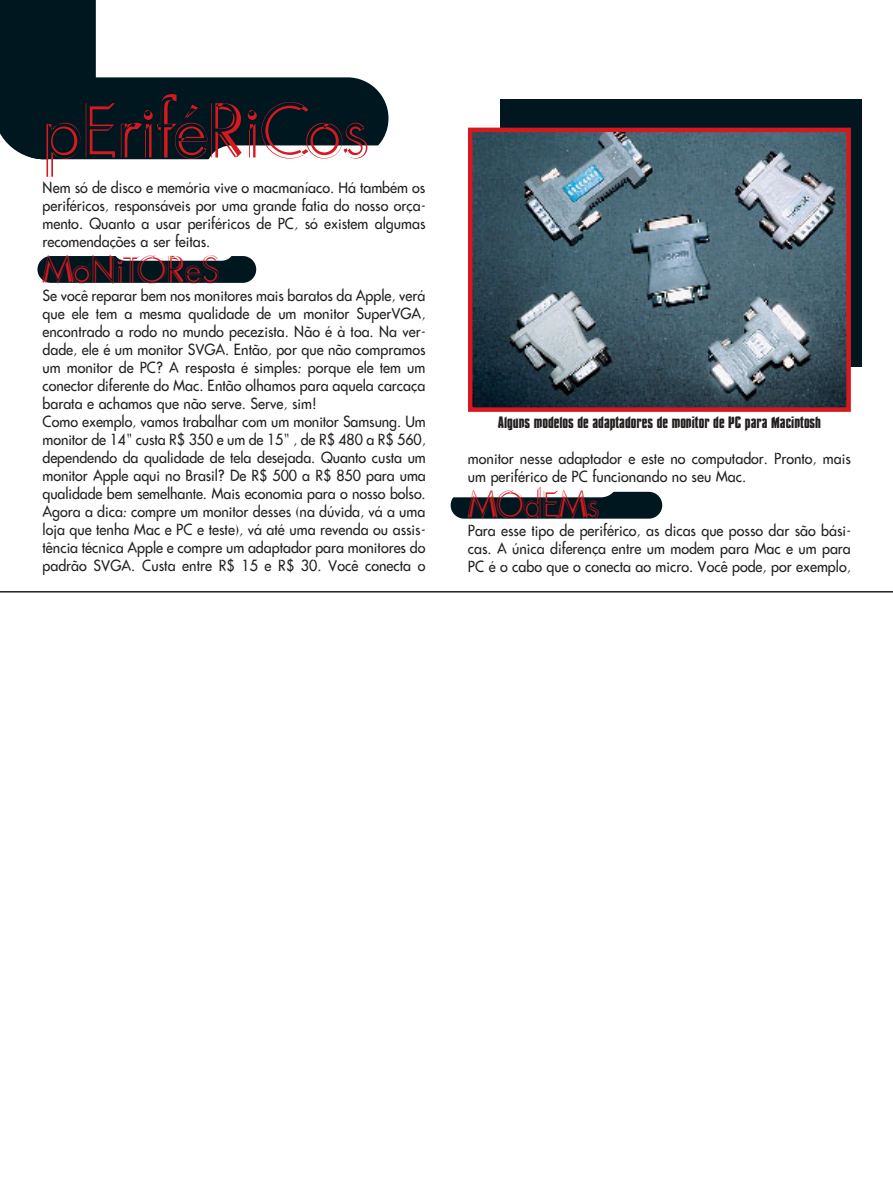
<style>
.page{position:relative;width:893px;height:1190px;background:#fff}
.page>*{position:absolute;margin:0;border:0;box-sizing:border-box;transform-origin:0 0}
.t1{font:72px "Futura Vitima Mixed";letter-spacing:-.03em;color:#d7191f}
.t2{font:36px "Futura Vitima Mixed";letter-spacing:-.03em;color:#d7191f}
.t3{font:36px "Futura Vitima Mixed";letter-spacing:-.03em;color:#d7191f;scale:.95 1}
.t4{font:15px/18px "Futura Vitima";color:#231f1f;scale:.95 1}
.t5{font:700 15px "Compacta Vitima";color:#231f1f}
</style>
<div class="page">
<div style="left:2px;top:77px;width:386px;height:82px;background:#001720;border-radius:41px"></div>
<div style="left:0;top:0;width:96px;height:159px;background:#001720"></div>
<div style="left:206px;top:145px;width:219px;height:53px;background:#fff;border-radius:26px"></div>
<div style="left:500px;top:99px;width:361px;height:267px;background:#001720"></div>
<div style="left:450px;top:492px;width:212px;height:26px;background:#001720;border-radius:13px"></div>
<div style="left:436px;top:463px;width:182px;height:34px;background:#fff;border-radius:17px"></div>
<div style="left:37px;top:256px;width:219px;height:27px;background:#001720;border-radius:13px"></div>
<div style="left:113px;top:235px;width:121px;height:26px;background:#fff;border-radius:13px"></div>
<img style="left:473px;top:133px;width:372px;height:274px">
<div style="left:468px;top:128px;width:382px;height:284px;border:4px solid #d7191f"></div>
<hr style="left:0;top:591px;width:892px;height:1px;background:#231f1f">
<h1 class="t1" style="left:43px;top:97px;width:328px">pEriféRiCos</h1>
<p class="t4" style="left:43px;top:179px;width:404px;text-align:justify">Nem só de disco e memória vive o macmaníaco. Há também os periféricos, responsáveis por uma grande fatia do nosso orça&shy;mento. Quanto a usar periféricos de PC, só existem algumas recomendações a ser feitas.</p>
<h2 class="t2" style="left:43px;top:253px;width:179px">MoNiTOReS</h2>
<p class="t4" style="left:43px;top:287px;width:405px">Se você reparar bem nos monitores mais baratos da Apple, verá que ele tem a mesma qualidade de um monitor SuperVGA, encontrado a rodo no mundo pecezista. Não é à toa. Na ver&shy;dade, ele é um monitor SVGA. Então, por que não compramos um monitor de PC? A resposta é simples: porque ele tem um conector diferente do Mac. Então olhamos para aquela carcaça barata e achamos que não serve. Serve, sim!<br>Como exemplo, vamos trabalhar com um monitor Samsung. Um monitor de 14" custa R$ 350 e um de 15" , de R$ 480 a R$ 560, dependendo da qualidade de tela desejada. Quanto custa um monitor Apple aqui no Brasil? De R$ 500 a R$ 850 para uma qualidade bem semelhante. Mais economia para o nosso bolso.<br>Agora a dica: compre um monitor desses (na dúvida, vá a uma loja que tenha Mac e PC e teste), vá até uma revenda ou assis&shy;tência técnica Apple e compre um adaptador para monitores do padrão SVGA. Custa entre R$ 15 e R$ 30. Você conecta o</p>
<p class="t5" style="left:497px;top:416px;width:325px">Alguns modelos de adaptadores de monitor de PC para Macintosh</p>
<p class="t4" style="left:468px;top:451px;width:404px">monitor nesse adaptador e este no computador. Pronto, mais um periférico de PC funcionando no seu Mac.</p>
<h2 class="t3" style="left:468px;top:488px;width:140px">MOdEMs</h2>
<p class="t4" style="left:468px;top:523px;width:404px;text-align:justify">Para esse tipo de periférico, as dicas que posso dar são bási&shy;cas. A única diferença entre um modem para Mac e um para PC é o cabo que o conecta ao micro. Você pode, por exemplo,</p>
</div>
